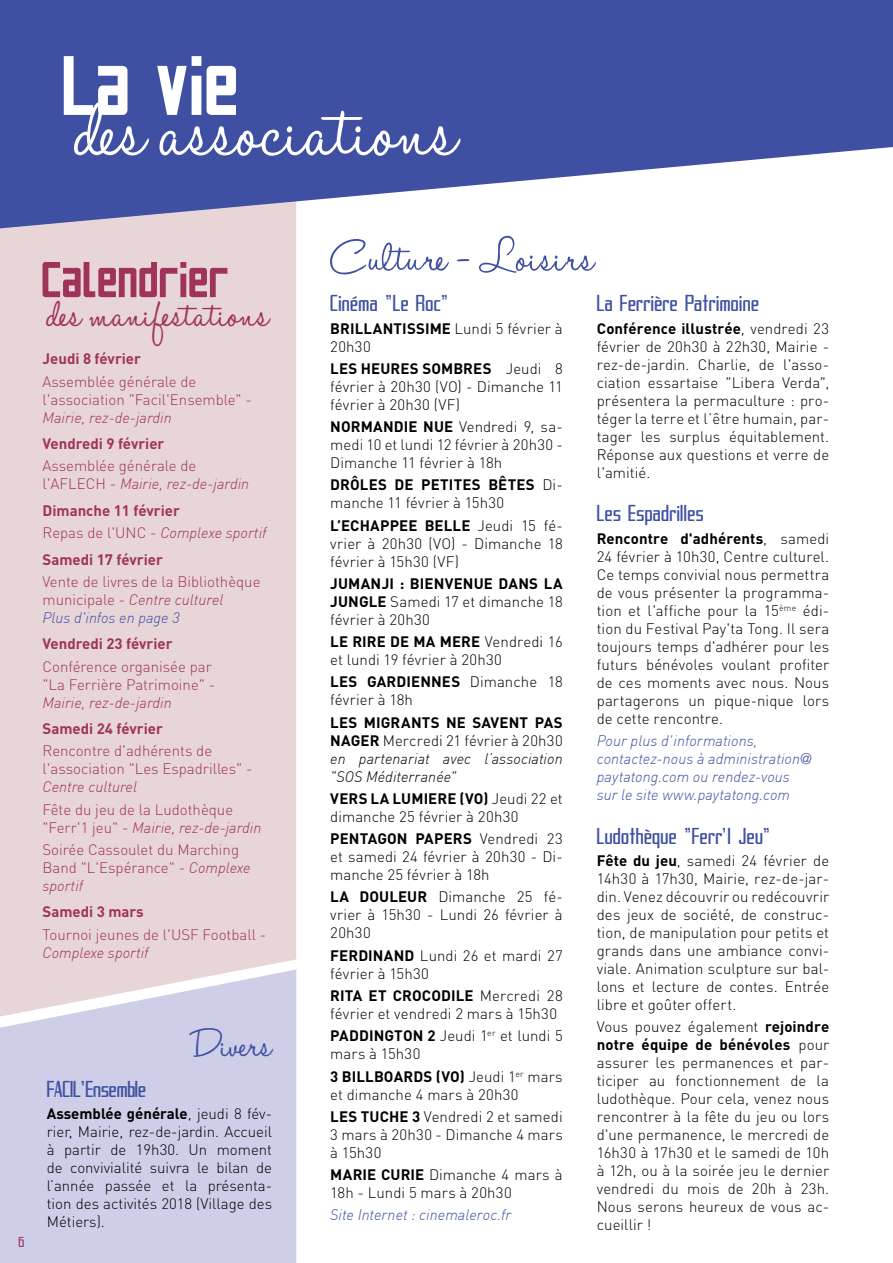
<style>
.page{position:relative;width:893px;height:1263px;background:#fff}
.page>*{position:absolute;margin:0;border:0;box-sizing:border-box;transform-origin:0 0}
.t1{font:100.35px "Halo Handletter";color:#fff}
.t2{font:100.35px "Puente Bueno St";color:#fff}
.t3{font:60px "Puente Bueno St";color:#9f335a}
.t4{font:52.5px "Halo Handletter";letter-spacing:.02em;color:#3f50a2}
.t5{font:48px "Halo Handletter";letter-spacing:.01em;color:#9f335a}
.t6{font:45px "Halo Handletter";color:#3f50a2}
.t7{font:24px "SF Proverbial Gothic Condensed";letter-spacing:.02em;color:#3f50a2}
.t8{font:24px "SF Proverbial Gothic Condensed";color:#3f50a2}
.t9{font:300 15px/18px "DIN Pro";letter-spacing:.005em;color:#000;text-align:justify}
.t10{font:300 15px/18px "DIN Pro";color:#9f335a}
.t11{font:italic 300 15px/18px "DIN";color:#3f50a2}
.t12{font:italic 300 15px "DIN";color:#9f335a}
.t13{font:700 15px "DIN Pro";color:#9f335a}
.t14{font:700 15px/18px "DIN Pro";letter-spacing:.01em;color:#000}
.t15{font:italic 300 15px/18px "DIN";letter-spacing:.005em;color:#000}
.t16{font:15px "SF Proverbial Gothic Condensed";color:#9f335a}
.s1{font-weight:700}
.s2{font-family:"Helvetica Neue LT Pro";font-style:normal}
.s3{font-weight:300}
.s4{font-family:"DIN Pro";font-style:normal}
.s5{font-family:"DIN Pro";font-style:normal;color:#9f335a}
.s6{color:#9f335a}
.s7{font-family:"DIN";font-style:italic}
</style>
<div class="page">
<div style="left:0;top:1016px;width:296px;height:247px;background:#cecee8"></div>
<div style="left:0;top:228px;width:296px;height:788px;background:#e8d5d8"></div>
<svg style="left:0;top:0;width:893px;height:228px;fill:#3f50a2"></svg>
<h1 class="t2" style="left:64px;top:31px;width:179px">La vie</h1>
<h1 class="t1" style="left:75px;top:75px;width:384px">des associations</h1>
<p class="t16" style="left:18px;top:1233px;width:9px">6</p>
<h3 class="t4" style="left:330px;top:229px;width:265px">Culture - Loisirs</h3>
<h2 class="t3" style="left:43px;top:247px;width:189px">Calendrier</h2>
<h3 class="t5" style="left:47px;top:288px;width:224px">des manifestations</h3>
<h3 class="t7" style="left:330px;top:291px;width:120px">Cinéma "Le Roc"</h3>
<h3 class="t7" style="left:597px;top:291px;width:164px">La Ferrière Patrimoine</h3>
<p class="t9" style="left:597px;top:319px;width:234px"><span class="s1">Conférence illustrée</span>, vendredi 23 février de 20h30 à 22h30, Mairie - rez-de-jardin. Charlie, de l'asso&shy;ciation essartaise "Libera Verda", présentera la permaculture : pro&shy;téger la terre et l’être humain, par&shy;tager les surplus équitablement.<br>Réponse aux questions et verre de l'amitié.</p>
<h3 class="t7" style="left:597px;top:501px;width:108px">Les Espadrilles</h3>
<p class="t9" style="left:597px;top:529px;width:234px"><span class="s1">Rencontre d'adhérents</span>, samedi 24 février à 10h30, Centre culturel.<br>Ce temps convivial nous permettra de vous présenter la programma&shy;tion et l'affiche pour la 15<sup>ème</sup> édi&shy;tion du Festival Pay'ta Tong. I l sera toujours temps d'adhérer pour les futurs bénévoles voulant profiter de ces moments avec nous. Nous partagerons un pique-nique lors de cette rencontre.</p>
<p class="t11" style="left:597px;top:731px;width:217px">Pour plus d'informations, contactez-nous à administration<span class="s2">@ </span>paytatong.com ou rendez-vous sur le site www.paytatong.com</p>
<h3 class="t7" style="left:597px;top:823px;width:175px">Ludothèque "Ferr'1 Jeu"</h3>
<p class="t9" style="left:597px;top:851px;width:234px"><span class="s1">Fête du jeu</span>, samedi 24 février de 14h30 à 17h30, Mairie, rez-de-jar&shy;din. Venez découvrir ou redécouvrir des jeux de société, de construc&shy;tion, de manipulation pour petits et grands dans une ambiance convi&shy;viale. Animation sculpture sur bal&shy;lons et lecture de contes. Entrée libre et goûter offert.</p>
<p class="t9" style="left:597px;top:1017px;width:234px">Vous pouvez également <span class="s1">rejoindre notre équipe de bénévoles</span> pour assurer les permanences et par&shy;ticiper au fonctionnement de la ludothèque. Pour cela, venez nous rencontrer à la fête du jeu ou lors d'une permanence, le mercredi de 16h30 à 17h30 et le samedi de 10h à 12h, ou à la soirée jeu le dernier vendredi du mois de 20h à 23h.<br>Nous serons heureux de vous ac&shy;cueillir !</p>
<p class="t9" style="left:330px;top:319px;width:234px"><span class="s1">BRILLANTISSIME</span> Lundi 5 février à<br>20h30</p>
<p class="t9" style="left:330px;top:359px;width:234px"><span class="s1">LES HEURES SOMBRES</span> Jeudi 8 février à 20h30 (VO) - Dimanche 11 février à 20h30 (VF)</p>
<p class="t9" style="left:330px;top:417px;width:234px"><span class="s1">NORMANDIE NUE</span> Vendredi 9, sa&shy;medi 10 et lundi 12 février à 20h30 - Dimanche 11 février à 18h</p>
<p class="t9" style="left:330px;top:475px;width:234px"><span class="s1">DRÔLES DE PETITES BÊTES</span> Di&shy;manche 11 février à 15h30</p>
<p class="t9" style="left:330px;top:516px;width:234px"><span class="s1">L’ECHAPPEE BELLE</span> Jeudi 15 fé&shy;vrier à 20h30 (VO) - Dimanche 18 février à 15h30 (VF)</p>
<p class="t9" style="left:330px;top:574px;width:234px"><span class="s1">JUMANJI : BIENVENUE DANS LA JUNGLE</span> Samedi 17 et dimanche 18 février à 20h30</p>
<p class="t9" style="left:330px;top:632px;width:234px"><span class="s1">LE RIRE DE MA MERE</span> Vendredi 16 et lundi 19 février à 20h30</p>
<p class="t9" style="left:330px;top:672px;width:234px"><span class="s1">LES GARDIENNES</span> Dimanche 18 février à 18h</p>
<p class="t14" style="left:330px;top:713px;width:234px">LES MIGRANTS NE SAVENT PAS<br>NAGER <span class="s3">M ercredi 21 février à 20h30</span></p>
<p class="t15" style="left:330px;top:749px;width:234px">en partenariat avec l’association "SOS Méditerranée"</p>
<p class="t9" style="left:330px;top:789px;width:234px"><span class="s1">VERS LA LUMIERE (VO)</span> Jeudi 22 et dimanche 25 février à 20h30</p>
<p class="t9" style="left:330px;top:829px;width:234px"><span class="s1">PENTAGON PAPERS</span> Vendredi 23 et samedi 24 février à 20h30 - Di&shy;manche 25 février à 18h</p>
<p class="t9" style="left:330px;top:887px;width:234px"><span class="s1">LA DOULEUR</span> Dimanche 25 fé&shy;vrier à 15h30 - Lundi 26 février à 20h30</p>
<p class="t9" style="left:330px;top:946px;width:234px"><span class="s1">FERDINAND</span> Lundi 26 et mardi 27 février à 15h30</p>
<p class="t9" style="left:330px;top:986px;width:234px"><span class="s1">RITA ET CROCODILE</span> M ercredi 28 février et vendredi 2 mars à 15h30</p>
<p class="t9" style="left:330px;top:1026px;width:234px"><span class="s1">PADDINGTON 2</span> Jeudi 1<sup>er</sup> et lundi 5 mars à 15h30</p>
<p class="t9" style="left:330px;top:1066px;width:234px"><span class="s1">3 BILLBOARDS (VO)</span> Jeudi 1<sup>er</sup> mars et dimanche 4 mars à 20h30</p>
<p class="t9" style="left:330px;top:1107px;width:234px"><span class="s1">LES TUCHE 3</span> Vendredi 2 et samedi 3 mars à 20h30 - Dimanche 4 mars à 15h30</p>
<p class="t9" style="left:330px;top:1165px;width:234px"><span class="s1">MARIE CURIE</span> Dimanche 4 mars à<br>18h - Lundi 5 mars à 20h30</p>
<p class="t11" style="left:330px;top:1206px;width:183px">Site Internet : cinemaleroc.fr</p>
<p class="t13" style="left:43px;top:349px;width:100px">Jeudi 8 février</p>
<p class="t10" style="left:43px;top:372px;width:211px">Assemblée générale de l'association "Facil'Ensemble" -</p>
<p class="t12" style="left:43px;top:408px;width:131px">Mairie, rez-de-jardin</p>
<p class="t13" style="left:43px;top:434px;width:123px">Vendredi 9 février</p>
<p class="t10" style="left:43px;top:456px;width:155px">Assemblée générale de</p>
<p class="t12" style="left:43px;top:475px;width:208px"><span class="s4">l'AFLE CH -</span> Mairie, rez-de-jardin</p>
<p class="t13" style="left:43px;top:500px;width:139px">Dimanche 11 février</p>
<p class="t12" style="left:43px;top:523px;width:225px"><span class="s4">Repas de l'UNC -</span> Complexe sportif</p>
<p class="t13" style="left:43px;top:549px;width:122px">Samedi 17 février</p>
<p class="t10" style="left:43px;top:572px;width:219px">Vente de livres de la Bibliothèque</p>
<p class="t11" style="left:43px;top:590px;width:183px"><span class="s5">municipale -</span> <span class="s6">Centre culturel<br></span>Plus d'infos en page 3</p>
<p class="t13" style="left:43px;top:634px;width:132px">Vendredi 23 février</p>
<p class="t10" style="left:43px;top:657px;width:174px">Conférence organisée par "La Ferrière Patrimoine" -</p>
<p class="t12" style="left:43px;top:693px;width:131px">Mairie, rez-de-jardin</p>
<p class="t13" style="left:43px;top:719px;width:122px">Samedi 24 février</p>
<p class="t10" style="left:43px;top:741px;width:212px">Rencontre d'adhérents de l'association "Les Espadrilles" -</p>
<p class="t12" style="left:43px;top:778px;width:96px">Centre culturel</p>
<p class="t10" style="left:43px;top:800px;width:192px">Fête du jeu de la Ludothèque</p>
<p class="t12" style="left:43px;top:818px;width:220px"><span class="s4">"Ferr'1 jeu" -</span> Mairie, rez-de-jardin</p>
<p class="t10" style="left:43px;top:840px;width:210px">Soirée Cassoulet du Marching<br>Band "L'Espérance" - <span class="s7">Complexe</span></p>
<p class="t12" style="left:43px;top:876px;width:42px">sportif</p>
<p class="t13" style="left:43px;top:902px;width:103px">Samedi 3 mars</p>
<p class="t10" style="left:43px;top:925px;width:225px">Tournoi jeunes de l'USF Football -</p>
<p class="t12" style="left:43px;top:943px;width:108px">Complexe sportif</p>
<h3 class="t6" style="left:191px;top:1020px;width:82px">Divers</h3>
<h3 class="t8" style="left:47px;top:1076px;width:101px">FACIL'Ensemble</h3>
<p class="t9" style="left:47px;top:1104px;width:227px"><span class="s1">Assemblée générale</span>, jeudi 8 fév&shy;rier, Mairie, rez-de-jardin. Accueil à partir de 19h30. Un moment de convivialité suivra le bilan de l’année passée et la présenta&shy;tion des activités 2018 (Village des Métiers).</p>
</div>
